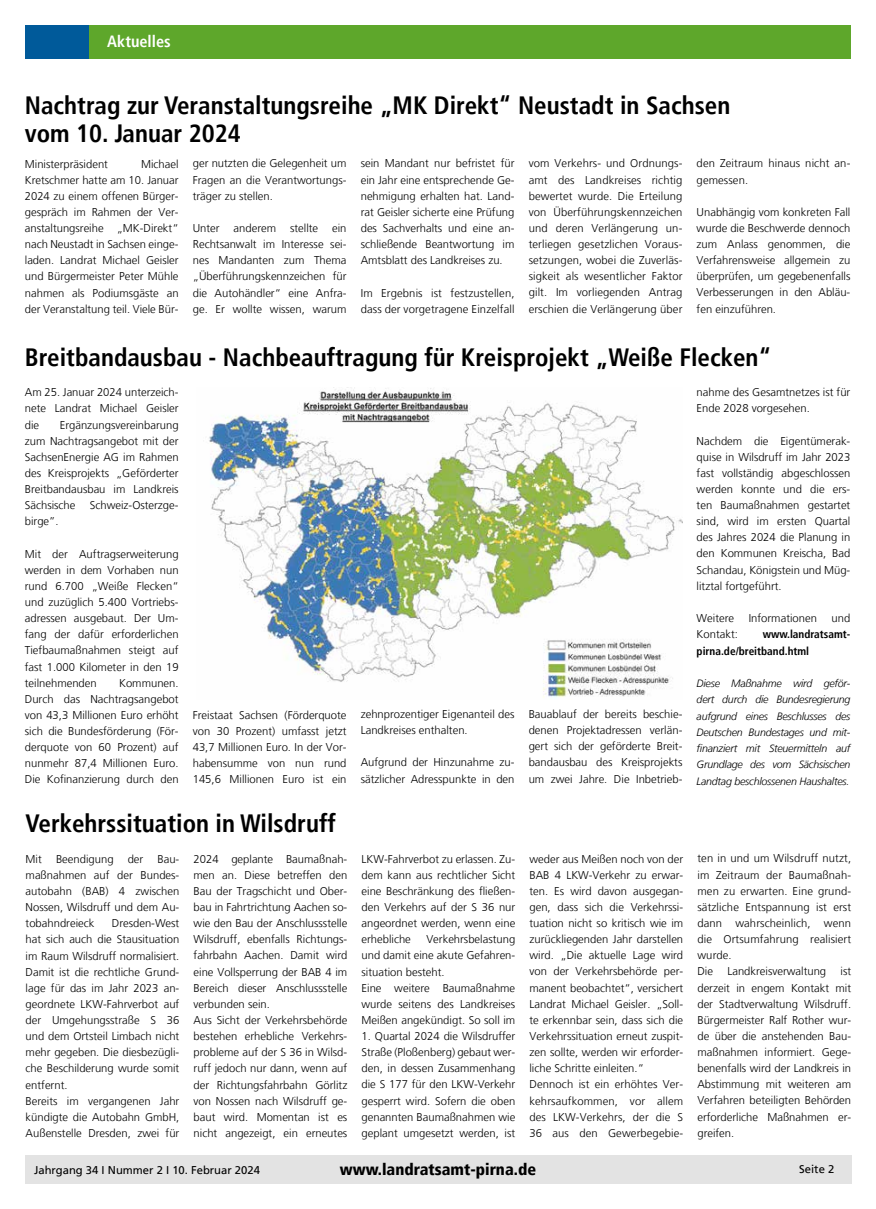
<style>
.page{position:relative;width:876px;height:1209px;background:#fff}
.page>*{position:absolute;margin:0;border:0;box-sizing:border-box;transform-origin:0 0}
.t1{font:700 condensed 25px/27.5px "Frutiger";color:#000}
.t2{font:900 condensed 16.25px "Frutiger";color:#000}
.t3{font:700 condensed 16.25px "Frutiger";color:#fff}
.t4{font:300 11.25px/16.1px "Frutiger";color:#000;text-align:justify}
.t5{font:11.25px "Frutiger";color:#000}
.t6{font:700 condensed 11.25px/16.2px "Frutiger";color:#000}
.t7{font:italic 300 10.62px/16.2px "Frutiger";letter-spacing:-.02em;color:#000;text-align:justify}
</style>
<div class="page">
<div style="left:37px;top:25px;width:813px;height:33px;background:#5ea72b"></div>
<div style="left:25px;top:25px;width:64px;height:33px;background:#005a9a"></div>
<div style="left:25px;top:1155px;width:825px;height:28px;background:#e3e3e3"></div>
<img style="left:209px;top:388px;width:473px;height:310px">
<h2 class="t3" style="left:107px;top:32px;width:65px">Aktuelles</h2>
<h1 class="t1" style="left:25px;top:92px;width:706px">Nachtrag zur Veranstaltungsreihe „MK Direkt“ Neustadt in Sachsen vom 10. Januar 2024</h1>
<p class="t4" style="left:25px;top:156px;width:155px;text-indent:116px">Michael Kretschmer hatte am 10. Januar 2024 zu einem offenen Bürger&shy;gespräch im Rahmen der Ver&shy;anstaltungsreihe „MK-Direkt“ nach Neustadt in Sachsen einge&shy;laden. Landrat Michael Geisler und Bürgermeister Peter Mühle nahmen als Podiumsgäste an der Veranstaltung teil. Viele Bür-</p>
<p class="t4" style="left:193px;top:156px;width:155px">ger nutzten die Gelegenheit um Fragen an die Verantwortungs&shy;träger zu stellen.</p>
<p class="t4" style="left:25px;top:156px;width:85px">Ministerpräsident</p>
<p class="t4" style="left:193px;top:220px;width:155px">Unter anderem stellte ein Rechtsanwalt im Interesse sei&shy;nes Mandanten zum Thema „Überführungskennzeichen für die Autohändler“ eine Anfra&shy;ge. Er wollte wissen, warum</p>
<p class="t4" style="left:360px;top:156px;width:155px">sein Mandant nur befristet für ein Jahr eine entsprechende Ge&shy;nehmigung erhalten hat. Land&shy;rat Geisler sicherte eine Prüfung des Sachverhalts und eine an&shy;schließende Beantwortung im Amtsblatt des Landkreises zu.</p>
<p class="t4" style="left:360px;top:285px;width:155px">Im Ergebnis ist festzustellen, dass der vorgetragene Einzelfall</p>
<p class="t4" style="left:528px;top:156px;width:155px">vom Verkehrs- und Ordnungs&shy;amt des Landkreises richtig bewertet wurde. Die Erteilung von Überführungskennzeichen und deren Verlängerung un&shy;terliegen gesetzlichen Voraus&shy;setzungen, wobei die Zuverläs&shy;sigkeit als wesentlicher Faktor gilt. Im vorliegenden Antrag erschien die Verlängerung über</p>
<p class="t4" style="left:696px;top:156px;width:155px">den Zeitraum hinaus nicht an&shy;gemessen.</p>
<p class="t4" style="left:696px;top:204px;width:155px">Unabhängig vom konkreten Fall wurde die Beschwerde dennoch zum Anlass genommen, die Verfahrensweise allgemein zu überprüfen, um gegebenenfalls Verbesserungen in den Abläu&shy;fen einzuführen.</p>
<h1 class="t1" style="left:25px;top:343px;width:748px">Breitbandausbau - Nachbeauftragung für Kreisprojekt „Weiße Flecken“</h1>
<p class="t4" style="left:25px;top:384px;width:155px">Am 25. Januar 2024 unterzeich&shy;nete Landrat Michael Geisler die</p>
<p class="t4" style="left:25px;top:417px;width:155px;text-indent:35px">Ergänzungsvereinbarung zum Nachtragsangebot mit der SachsenEnergie AG im Rahmen des Kreisprojekts „Geförderter Breitbandausbau im Landkreis Sächsische</p>
<p class="t4" style="left:90px;top:497px;width:90px">Schweiz-Osterzge-</p>
<p class="t4" style="left:25px;top:513px;width:35px">birge”.</p>
<p class="t4" style="left:25px;top:545px;width:155px">Mit der Auftragserweiterung werden in dem Vorhaben nun rund 6.700 „Weiße Flecken“ und zuzüglich 5.400 Vortriebs&shy;adressen ausgebaut. Der Um&shy;fang der dafür erforderlichen Tiefbaumaßnahmen steigt auf fast 1.000 Kilometer in den 19 teilnehmenden</p>
<p class="t4" style="left:25px;top:674px;width:155px;text-indent:94px">Kommunen.<br>Durch das Nachtragsangebot von 43,3 Millionen Euro erhöht sich die Bundesförderung (För&shy;derquote von 60 Prozent) auf nunmehr 87,4 Millionen Euro.<br>Die Kofinanzierung durch den</p>
<p class="t4" style="left:193px;top:707px;width:155px">Freistaat Sachsen (Förderquote von 30 Prozent) umfasst jetzt 43,7 Millionen Euro. In der Vor&shy;habensumme von nun rund 145,6 Millionen Euro ist ein</p>
<p class="t4" style="left:360px;top:706px;width:155px">zehnprozentiger Eigenanteil des<br>Landkreises enthalten.</p>
<p class="t4" style="left:360px;top:754px;width:155px">Aufgrund der Hinzunahme zu&shy;sätzlicher Adresspunkte in den</p>
<h1 class="t1" style="left:26px;top:809px;width:311px">Verkehrssituation in Wilsdruff</h1>
<p class="t4" style="left:26px;top:850px;width:18px">Mit</p>
<p class="t4" style="left:56px;top:850px;width:59px">Beendigung</p>
<p class="t4" style="left:128px;top:850px;width:17px">der</p>
<p class="t4" style="left:26px;top:850px;width:155px;text-indent:132px">Bau&shy;maßnahmen auf der Bundes&shy;autobahn (BAB) 4 zwischen Nossen, Wilsdruff und dem Au&shy;tobahndreieck</p>
<p class="t4" style="left:26px;top:915px;width:155px;text-align:left;text-indent:86px">Dresden-West hat sich auch die Stausituation im Raum Wilsdruff normalisiert.<br>Damit ist die rechtliche Grund&shy;lage für das im Jahr 2023 an&shy;geordnete LKW-Fahrverbot auf der Umgehungsstraße S 36 und dem Ortsteil Limbach nicht mehr gegeben. Die diesbezügli&shy;che Beschilderung wurde somit entfernt.<br>Bereits im vergangenen Jahr kündigte die Autobahn GmbH,<br>Außenstelle Dresden, zwei für</p>
<p class="t4" style="left:193px;top:850px;width:155px;text-align:left">2024 geplante Baumaßnah&shy;men an. Diese betreffen den<br>Bau der Tragschicht und Ober&shy;bau in Fahrtrichtung Aachen so&shy;wie den Bau der Anschlussstelle<br>Wilsdruff, ebenfalls Richtungs&shy;fahrbahn Aachen. Damit wird eine Vollsperrung der BAB 4 im<br>Bereich dieser Anschlussstelle verbunden sein.<br>Aus Sicht der Verkehrsbehörde bestehen erhebliche Verkehrs&shy;probleme auf der S 36 in Wilsd&shy;ruff jedoch nur dann, wenn auf der Richtungsfahrbahn Görlitz von Nossen nach Wilsdruff ge&shy;baut wird. Momentan ist es nicht angezeigt, ein erneutes</p>
<p class="t4" style="left:361px;top:850px;width:155px">LKW-Fahrverbot zu erlassen. Zu&shy;dem kann aus rechtlicher Sicht eine Beschränkung des fließen&shy;den Verkehrs auf der S 36 nur angeordnet werden, wenn eine erhebliche</p>
<p class="t4" style="left:361px;top:931px;width:155px;text-align:left;text-indent:65px">Verkehrsbelastung und damit eine akute Gefahren&shy;situation besteht.<br>Eine weitere Baumaßnahme wurde seitens des Landkreises<br>Meißen angekündigt. So soll im</p>
<p class="t4" style="left:361px;top:1028px;width:155px">1. Quartal 2024 die Wilsdruffer Straße (Ploßenberg) gebaut wer&shy;den, in dessen Zusammenhang die S 177 für den LKW-Verkehr gesperrt wird. Sofern die oben genannten Baumaßnahmen wie geplant umgesetzt werden, ist</p>
<p class="t4" style="left:528px;top:706px;width:155px">Bauablauf der bereits beschie&shy;denen Projektadressen verlän&shy;gert sich der geförderte Breit&shy;bandausbau des Kreisprojekts um zwei Jahre. Die Inbetrieb-</p>
<p class="t4" style="left:696px;top:384px;width:155px">nahme des Gesamtnetzes ist für<br>Ende 2028 vorgesehen.</p>
<p class="t4" style="left:696px;top:433px;width:155px">Nachdem die Eigentümerak&shy;quise in Wilsdruff im Jahr 2023 fast vollständig abgeschlossen werden konnte und die ers&shy;ten Baumaßnahmen gestartet sind, wird im ersten Quartal des Jahres 2024 die Planung in den Kommunen Kreischa, Bad Schandau, Königstein und Müg&shy;litztal fortgeführt.</p>
<p class="t4" style="left:696px;top:610px;width:39px">Weitere</p>
<p class="t4" style="left:748px;top:610px;width:70px">Informationen</p>
<p class="t4" style="left:831px;top:610px;width:20px">und</p>
<p class="t4" style="left:696px;top:626px;width:43px">Kontakt:</p>
<p class="t6" style="left:696px;top:626px;width:155px;text-indent:66px">www.landratsamt&shy;pirna.de/breitband.html</p>
<p class="t7" style="left:696px;top:675px;width:155px">Diese Maßnahme wird geför&shy;dert durch die Bundesregierung aufgrund eines Beschlusses des Deutschen Bundestages und mit&shy;finanziert mit Steuermitteln auf Grundlage des vom Sächsischen Landtag beschlossenen Haushaltes.</p>
<p class="t4" style="left:529px;top:850px;width:155px;text-align:left">weder aus Meißen noch von der<br>BAB 4 LKW-Verkehr zu erwar&shy;ten. Es wird davon ausgegan&shy;gen, dass sich die Verkehrssi&shy;tuation nicht so kritisch wie im zurückliegenden Jahr darstellen wird. „Die aktuelle Lage wird von der Verkehrsbehörde per&shy;manent beobachtet“, versichert<br>Landrat Michael Geisler. „Soll&shy;te erkennbar sein, dass sich die<br>Verkehrssituation erneut zuspit&shy;zen sollte, werden wir erforder&shy;liche Schritte einleiten.“<br>Dennoch ist ein erhöhtes Ver&shy;kehrsaufkommen, vor allem des LKW-Verkehrs, der die S<br>36 aus den Gewerbegebie-</p>
<p class="t4" style="left:697px;top:850px;width:155px;text-align:left">ten in und um Wilsdruff nutzt, im Zeitraum der Baumaßnah&shy;men zu erwarten. Eine grund&shy;sätzliche Entspannung ist erst dann wahrscheinlich, wenn die Ortsumfahrung realisiert wurde.<br>Die</p>
<p class="t4" style="left:727px;top:963px;width:100px">Landkreisverwaltung</p>
<p class="t4" style="left:697px;top:963px;width:155px;text-indent:143px">ist derzeit in engem Kontakt mit der Stadtverwaltung Wilsdruff.<br>Bürgermeister Ralf Rother wur&shy;de über die anstehenden Bau&shy;maßnahmen informiert. Gege&shy;benenfalls wird der Landkreis in Abstimmung mit weiteren am Verfahren beteiligten Behörden erforderliche Maßnahmen er&shy;greifen.</p>
<p class="t5" style="left:34px;top:1163px;width:227px">Jahrgang 34 I Nummer 2 I 10. Februar 2024</p>
<h2 class="t2" style="left:340px;top:1159px;width:197px">www.landratsamt-pirna.de</h2>
<p class="t5" style="left:799px;top:1162px;width:37px">Seite 2</p>
</div>
